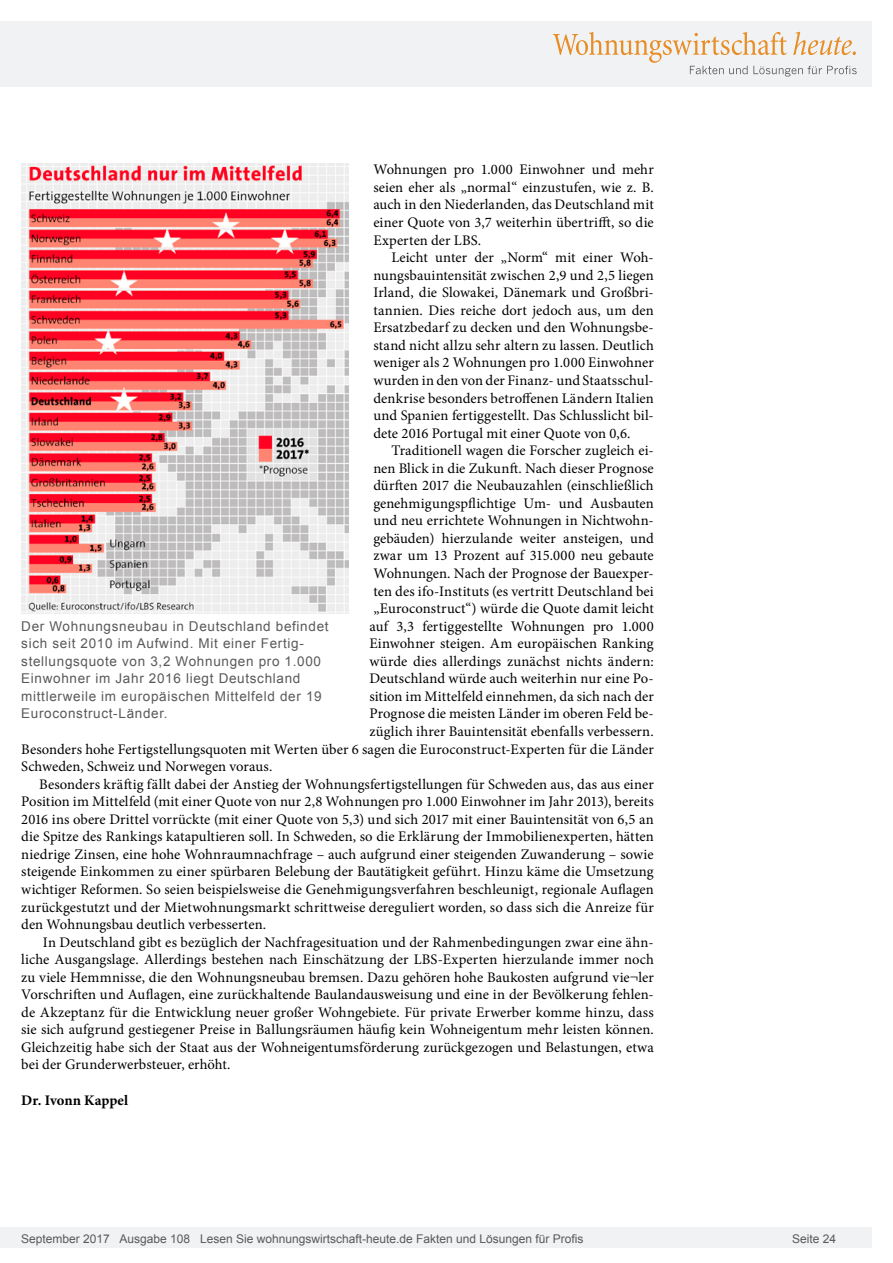
<style>
.page{position:relative;width:893px;height:1263px;background:#fff}
.page>*{position:absolute;margin:0;border:0;box-sizing:border-box;transform-origin:0 0}
.Fliesstext{font:14.7px/17.5px "Minion Pro";letter-spacing:.005em;color:#000;text-align:justify}
.Fließtext_erste_Zeil{font:14.7px/17.5px "Minion Pro";letter-spacing:.005em;color:#000;text-align:justify}
.AUTOR{font:700 14.7px "Minion Pro";color:#000}
.Bildunterschrift{font:13.5px/17.5px "Arial";letter-spacing:.05em;color:#595959}
.t1{font:12px "Arial";color:#595959}
</style>
<div class="page">
<div style="left:0;top:1227px;width:872px;height:20px;background:#f1f2f3"></div>
<div style="left:0;top:21px;width:872px;height:66px;background:#f1f2f3"></div>
<svg style="left:553px;top:32px;width:304px;height:45px"></svg>
<img style="left:21px;top:163px;width:327px;height:450px">
<p class="Fließtext_erste_Zeil" style="left:373px;top:161px;width:282px">Wohnungen pro 1.000 Einwohner und mehr seien eher als „normal“ einzustufen, wie z. B. auch in den Niederlanden, das Deutschland mit einer Quote von 3,7 weiterhin übertrifft, so die Experten der LBS.</p>
<p class="Fliesstext" style="left:373px;top:249px;width:282px;text-indent:18px">Leicht unter der „Norm“ mit einer Woh&shy;nungsbauintensität zwischen 2,9 und 2,5 liegen Irland, die Slowakei, Dänemark und Großbri&shy;tannien. Dies reiche dort jedoch aus, um den Ersatzbedarf zu decken und den Wohnungsbe&shy;stand nicht allzu sehr altern zu lassen. Deutlich weniger als 2 Wohnungen pro 1.000 Einwohner wurden in den von der Finanz- und Staatsschul&shy;denkrise besonders betroffenen Ländern Italien und Spanien fertiggestellt. Das Schlusslicht bil&shy;dete 2016 Portugal mit einer Quote von 0,6.</p>
<p class="Fliesstext" style="left:391px;top:442px;width:264px">Traditionell wagen die Forscher zugleich ei-</p>
<p class="Fliesstext" style="left:373px;top:459px;width:282px">nen Blick in die Zukunft. Nach dieser Prognose</p>
<p class="Fliesstext" style="left:373px;top:477px;width:282px">dürften 2017 die Neubauzahlen (einschließlich</p>
<p class="Fliesstext" style="left:373px;top:494px;width:282px">genehmigungspflichtige Um- und Ausbauten</p>
<p class="Fliesstext" style="left:373px;top:512px;width:282px">und neu errichtete Wohnungen in Nichtwohn-</p>
<p class="Fliesstext" style="left:373px;top:529px;width:282px">gebäuden) hierzulande weiter ansteigen, und</p>
<p class="Fliesstext" style="left:373px;top:547px;width:282px">zwar um 13 Prozent auf 315.000 neu gebaute</p>
<p class="Fliesstext" style="left:373px;top:565px;width:282px">Wohnungen. Nach der Prognose der Bauexper-</p>
<p class="Fliesstext" style="left:373px;top:582px;width:282px">ten des ifo-Instituts (es vertritt Deutschland bei</p>
<p class="Fliesstext" style="left:373px;top:600px;width:282px">„Euroconstruct“) würde die Quote damit leicht</p>
<p class="Fliesstext" style="left:369px;top:617px;width:286px">auf 3,3 fertiggestellte Wohnungen pro 1.000</p>
<p class="Fliesstext" style="left:369px;top:635px;width:286px">Einwohner steigen. Am europäischen Ranking</p>
<p class="Fliesstext" style="left:369px;top:652px;width:286px">würde dies allerdings zunächst nichts ändern:</p>
<p class="Fliesstext" style="left:369px;top:670px;width:286px">Deutschland würde auch weiterhin nur eine Po-</p>
<p class="Fliesstext" style="left:369px;top:687px;width:286px">sition im Mittelfeld einnehmen, da sich nach der</p>
<p class="Fliesstext" style="left:369px;top:705px;width:286px">Prognose die meisten Länder im oberen Feld be-</p>
<p class="Fliesstext" style="left:369px;top:723px;width:286px">züglich ihrer Bauintensität ebenfalls verbessern.</p>
<p class="Fliesstext" style="left:21px;top:740px;width:634px">Besonders hohe Fertigstellungsquoten mit Werten über 6 sagen die Euroconstruct-Experten für die Länder</p>
<p class="Fliesstext" style="left:21px;top:758px;width:253px">Schweden, Schweiz und Norwegen voraus.</p>
<p class="Fliesstext" style="left:21px;top:775px;width:634px;text-indent:18px">Besonders kräftig fällt dabei der Anstieg der Wohnungsfertigstellungen für Schweden aus, das aus einer Position im Mittelfeld (mit einer Quote von nur 2,8 Wohnungen pro 1.000 Einwohner im Jahr 2013), bereits 2016 ins obere Drittel vorrückte (mit einer Quote von 5,3) und sich 2017 mit einer Bauintensität von 6,5 an die Spitze des Rankings katapultieren soll. In Schweden, so die Erklärung der Immobilienexperten, hätten niedrige Zinsen, eine hohe Wohnraumnachfrage – auch aufgrund einer steigenden Zuwanderung – sowie steigende Einkommen zu einer spürbaren Belebung der Bautätigkeit geführt. Hinzu käme die Umsetzung wichtiger Reformen. So seien beispielsweise die Genehmigungsverfahren beschleunigt, regionale Auflagen zurückgestutzt und der Mietwohnungsmarkt schrittweise dereguliert worden, so dass sich die Anreize für den Wohnungsbau deutlich verbesserten.</p>
<p class="Fliesstext" style="left:21px;top:933px;width:634px;text-indent:22px">In Deutschland gibt es bezüglich der Nachfragesituation und der Rahmenbedingungen zwar eine ähn&shy;liche Ausgangslage. Allerdings bestehen nach Einschätzung der LBS-Experten hierzulande immer noch zu viele Hemmnisse, die den Wohnungsneubau bremsen. Dazu gehören hohe Baukosten aufgrund vie¬ler Vorschriften und Auflagen, eine zurückhaltende Baulandausweisung und eine in der Bevölkerung fehlen&shy;de Akzeptanz für die Entwicklung neuer großer Wohngebiete. Für private Erwerber komme hinzu, dass sie sich aufgrund gestiegener Preise in Ballungsräumen häufig kein Wohneigentum mehr leisten können.<br>Gleichzeitig habe sich der Staat aus der Wohneigentumsförderung zurückgezogen und Belastungen, etwa bei der Grunderwerbsteuer, erhöht.</p>
<p class="AUTOR" style="left:21px;top:1089px;width:108px">Dr. Ivonn Kappel</p>
<p class="Bildunterschrift" style="left:21px;top:617px;width:309px">Der Wohnungsneubau in Deutschland befindet sich seit 2010 im Aufwind. Mit einer Fertig&shy;stellungsquote von 3,2 Wohnungen pro 1.000<br>Einwohner im Jahr 2016 liegt Deutschland mittlerweile im europäischen Mittelfeld der 19<br>Euroconstruct-Länder.</p>
<p class="t1" style="left:21px;top:1230px;width:564px">September 2017 Ausgabe 108 Lesen Sie wohnungswirtschaft-heute.de Fakten und Lösungen für Profis</p>
<p class="t1" style="left:792px;top:1231px;width:46px">Seite 24</p>
</div>
